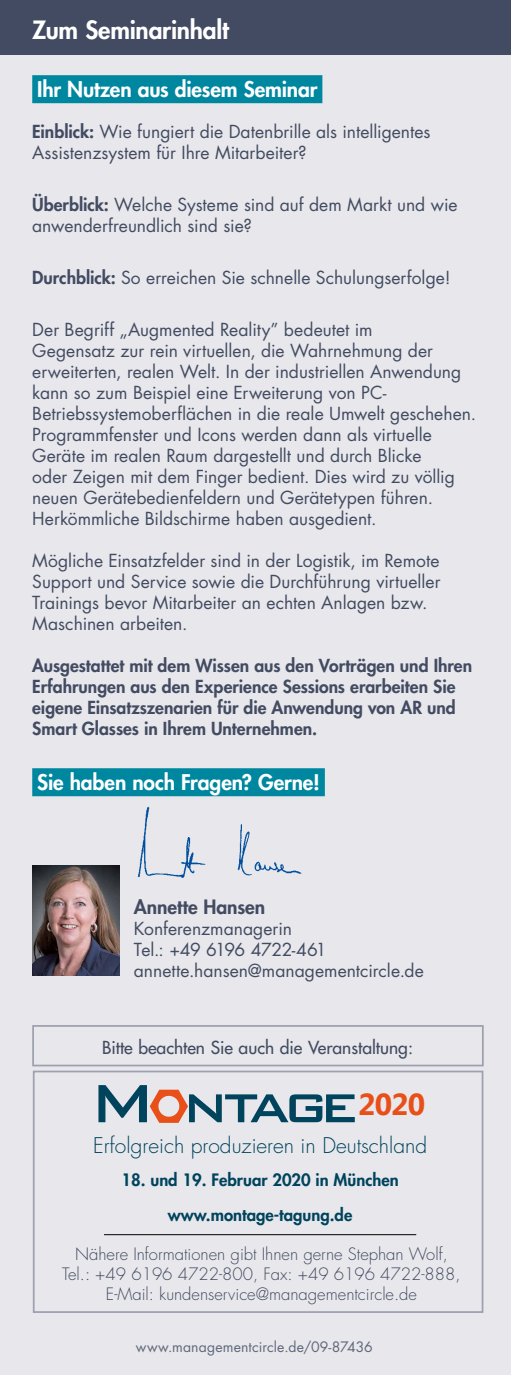
<style>
.page{position:relative;width:511px;height:1375px;background:#fff}
.page>*{position:absolute;margin:0;border:0;box-sizing:border-box;transform-origin:0 0}
.t1{font:700 30.28px "Khmer UI";color:#e94f18}
.t2{font:800 24.5px "Futura Std";letter-spacing:-.01em;color:#fff}
.t3{font:800 21px "Futura Std";letter-spacing:-.005em;color:#fff}
.t4{font:300 21px "Futura Std";color:#00435c}
.t5{font:800 19.25px "Futura Std";color:#424b61}
.t6{font:17.5px/21px "Futura Std";color:#424b61}
.t7{font:800 17.5px/21px "Futura Std";color:#424b61}
.t8{font:500 17.5px "Futura Std";color:#424b61}
.t9{font:300 16.62px/20.1px "Futura Std";color:#424b61;text-align:center}
.t10{font:800 16.62px/35px "Futura Std";color:#00435c;text-align:center}
.t11{font:14px "Futura Std";letter-spacing:.01em;color:#5f687c}
.s1{font-weight:800}
</style>
<div class="page">
<div style="left:0;top:36px;width:511px;height:1338px;background:#e8e8ec"></div>
<div style="left:0;top:0;width:511px;height:55px;background:#424b61"></div>
<div style="left:32px;top:75px;width:290px;height:28px;background:#0087a0"></div>
<div style="left:32px;top:768px;width:293px;height:28px;background:#0087a0"></div>
<img style="left:32px;top:865px;width:87px;height:110px">
<img style="left:137px;top:806px;width:165px;height:72px">
<svg style="left:32px;top:1070px;width:452px;height:243px"></svg>
<div style="left:32px;top:1024px;width:452px;height:42px;border:2px solid #9da0af"></div>
<hr style="left:104px;top:1233px;width:312px;height:1px;background:#000">
<svg style="left:98px;top:1084px;width:257px;height:38px"></svg>
<h2 class="t2" style="left:32px;top:14px;width:198px">Zum Seminarinhalt</h2>
<p class="t3" style="left:37px;top:76px;width:282px">Ihr Nutzen aus diesem Seminar</p>
<p class="t6" style="left:32px;top:121px;width:400px"><span class="s1">Einblick:</span> Wie fungiert die Datenbrille als intelligentes<br>Assistenzsystem für Ihre Mitarbeiter?</p>
<p class="t6" style="left:32px;top:194px;width:427px"><span class="s1">Überblick:</span> Welche Systeme sind auf dem Markt und wie anwenderfreundlich sind sie?</p>
<p class="t6" style="left:32px;top:267px;width:420px"><span class="s1">Durchblick:</span> So erreichen Sie schnelle Schulungserfolge!</p>
<p class="t6" style="left:32px;top:319px;width:445px">Der Begriff „Augmented Reality” bedeutet im<br>Gegensatz zur rein virtuellen, die Wahrnehmung der erweiterten, realen Welt. In der industriellen Anwendung kann so zum Beispiel eine Erweiterung von PC-Betriebssystemoberflächen in die reale Umwelt geschehen.<br>Programmfenster und Icons werden dann als virtuelle Geräte im realen Raum dargestellt und durch Blicke<br>oder Zeigen mit dem Finger bedient. Dies wird zu völlig neuen Gerätebedienfeldern und Gerätetypen führen.<br>Herkömmliche Bildschirme haben ausgedient.</p>
<p class="t6" style="left:32px;top:550px;width:410px">Mögliche Einsatzfelder sind in der Logistik, im Remote Support und Service sowie die Durchführung virtueller Trainings bevor Mitarbeiter an echten Anlagen bzw.<br>Maschinen arbeiten.</p>
<p class="t7" style="left:32px;top:654px;width:441px">Ausgestattet mit dem Wissen aus den Vorträgen und Ihren Erfahrungen aus den Experience Sessions erarbeiten Sie eigene Einsatzszenarien für die Anwendung von AR und Smart Glasses in Ihrem Unternehmen.</p>
<p class="t3" style="left:37px;top:768px;width:284px">Sie haben noch Fragen? Gerne!</p>
<p class="t5" style="left:134px;top:894px;width:133px">Annette Hansen</p>
<p class="t6" style="left:134px;top:917px;width:291px">Konferenzmanagerin<br>Tel.: +49 6196 4722-461 annette.hansen@managementcircle.de</p>
<p class="t8" style="left:102px;top:1036px;width:312px">Bitte beachten Sie auch die Veranstaltung:</p>
<h1 class="t1" style="left:358px;top:1086px;width:68px">2020</h1>
<p class="t4" style="left:93px;top:1132px;width:336px">Erfolgreich produzieren in Deutschland</p>
<p class="t10" style="left:122px;top:1161px;width:279px">18. und 19. Februar 2020 in München www.montage-tagung.de</p>
<p class="t9" style="left:62px;top:1243px;width:400px">Nähere Informationen gibt Ihnen gerne Stephan Wolf,<br>Tel.: +49 6196 4722-800, Fax: +49 6196 4722-888,<br>E-Mail: kundenservice@managementcircle.de</p>
<p class="t11" style="left:136px;top:1337px;width:239px">www.managementcircle.de/09-87436</p>
</div>
